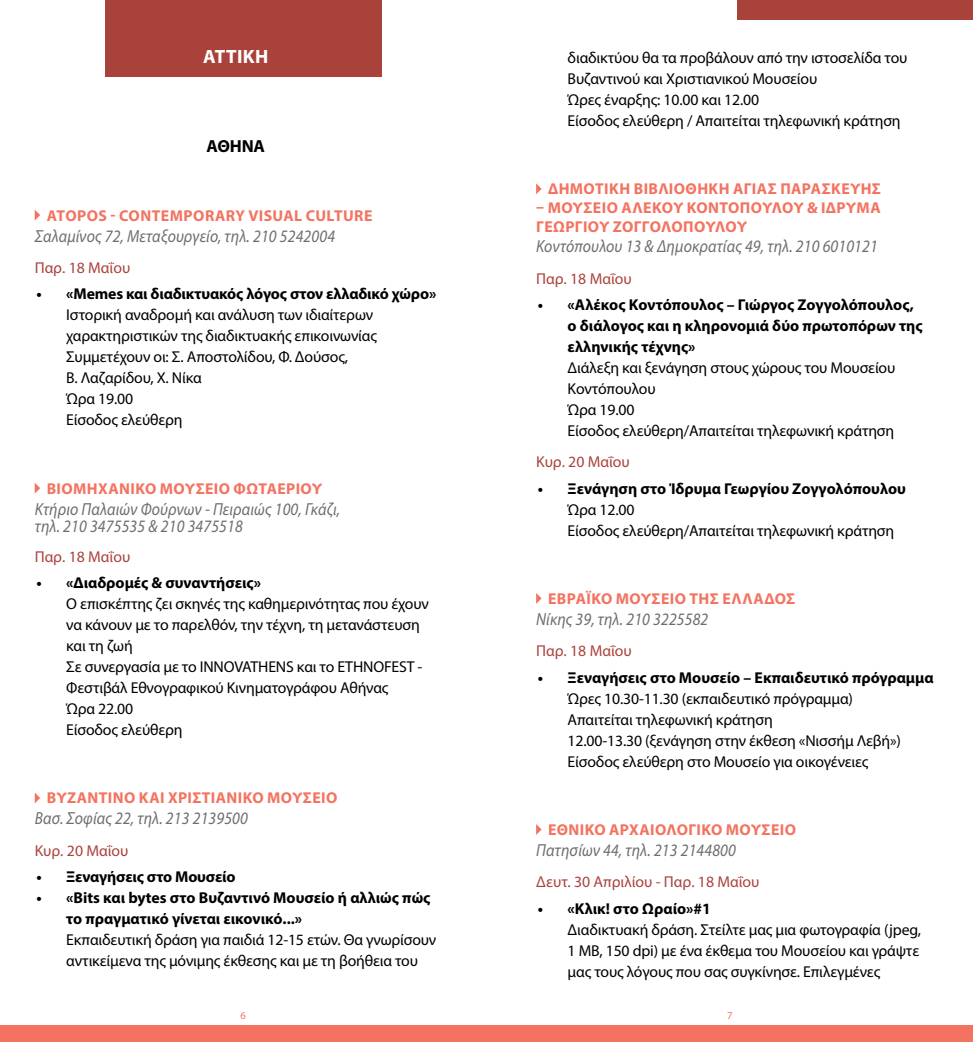
<style>
.page{position:relative;width:973px;height:1042px;background:#fff}
.page>*{position:absolute;margin:0;border:0;box-sizing:border-box;transform-origin:0 0}
.t1{font:700 19.25px "Myriad Pro";letter-spacing:.015em;color:#fff}
.t2{font:italic 17.5px/17.5px "Myriad Pro";letter-spacing:.01em;color:#6d6e71;scale:.9 1}
.t3{font:700 17.5px "Myriad Pro";letter-spacing:-.015em;color:#000}
.t4{font:15.75px/21px "Myriad Pro";letter-spacing:-.01em;color:#000}
.t5{font:700 15.75px/21px "Myriad Pro";color:#000}
.t6{font:700 15.75px/18.9px "Myriad Pro";letter-spacing:.025em;color:#f37360}
.t7{font:15.75px "Myriad Pro";color:#aa423c}
.t8{font:10.5px "Myriad Pro";color:#f37360}
</style>
<div class="page">
<div style="left:105px;top:0;width:276px;height:77px;background:#aa423c"></div>
<svg style="left:35px;top:210px;width:5px;height:10px"></svg>
<svg style="left:35px;top:483px;width:5px;height:11px"></svg>
<svg style="left:35px;top:793px;width:5px;height:10px"></svg>
<svg style="left:536px;top:183px;width:5px;height:11px"></svg>
<svg style="left:536px;top:593px;width:5px;height:11px"></svg>
<svg style="left:536px;top:824px;width:5px;height:11px"></svg>
<div style="left:0;top:1026px;width:972px;height:16px;background:#f37360"></div>
<div style="left:737px;top:0;width:235px;height:20px;background:#aa423c"></div>
<p class="t1" style="left:203px;top:44px;width:67px">ΑΤΤΙΚΗ</p>
<p class="t3" style="left:206px;top:135px;width:60px">ΑΘΗΝΑ</p>
<p class="t6" style="left:47px;top:205px;width:327px">ATOPOS - CONTEMPORARY VISUAL CULTURE</p>
<p class="t2" style="left:35px;top:227px;width:335px">Σαλαμίνος 72, Μεταξουργείο, τηλ. 210 5242004</p>
<p class="t7" style="left:35px;top:258px;width:97px">Παρ. 18 Μαΐου</p>
<p class="t5" style="left:36px;top:283px;width:401px">• «Memes και διαδικτυακός λόγος στον ελλαδικό χώρο»</p>
<p class="t4" style="left:66px;top:304px;width:312px">Ιστορική αναδρομή και ανάλυση των ιδιαίτερων χαρακτηριστικών της διαδικτυακής επικοινωνίας<br>Συμμετέχουν οι: Σ. Αποστολίδου, Φ. Δούσος,<br>Β. Λαζαρίδου, Χ. Νίκα<br>Ώρα 19.00<br>Είσοδος ελεύθερη</p>
<p class="t6" style="left:47px;top:478px;width:277px">ΒΙΟΜΗΧΑΝΙΚΟ ΜΟΥΣΕΙΟ ΦΩΤΑΕΡΙΟΥ</p>
<p class="t2" style="left:35px;top:500px;width:341px">Κτήριο Παλαιών Φούρνων - Πειραιώς 100, Γκάζι, τηλ. 210 3475535 &amp; 210 3475518</p>
<p class="t7" style="left:35px;top:547px;width:97px">Παρ. 18 Μαΐου</p>
<p class="t5" style="left:36px;top:572px;width:226px">• «Διαδρομές &amp; συναντήσεις»</p>
<p class="t4" style="left:66px;top:593px;width:364px">Ο επισκέπτης ζει σκηνές της καθημερινότητας που έχουν να κάνουν με το παρελθόν, την τέχνη, τη μετανάστευση και τη ζωή<br>Σε συνεργασία με το INNOVATHENS και το ΕTHNOFEST - Φεστιβάλ Εθνογραφικού Κινηματογράφου Αθήνας<br>Ώρα 22.00<br>Είσοδος ελεύθερη</p>
<p class="t6" style="left:47px;top:788px;width:292px">ΒΥΖΑΝΤΙΝΟ ΚΑΙ ΧΡΙΣΤΙΑΝΙΚΟ ΜΟΥΣΕΙΟ</p>
<p class="t2" style="left:35px;top:809px;width:238px">Βασ. Σοφίας 22, τηλ. 213 2139500</p>
<p class="t7" style="left:35px;top:841px;width:95px">Κυρ. 20 Μαΐου</p>
<p class="t5" style="left:36px;top:866px;width:201px">• Ξεναγήσεις στο Μουσείο</p>
<p class="t5" style="left:66px;top:887px;width:366px;text-indent:-30px">• «Bits και bytes στο Βυζαντινό Μουσείο ή αλλιώς πώς το πραγματικό γίνεται εικονικό...»</p>
<p class="t4" style="left:66px;top:929px;width:371px">Εκπαιδευτική δράση για παιδιά 12-15 ετών. Θα γνωρίσουν αντικείμενα της μόνιμης έκθεσης και με τη βοήθεια του</p>
<p class="t4" style="left:567px;top:47px;width:341px">διαδικτύου θα τα προβάλουν από την ιστοσελίδα του Βυζαντινού και Χριστιανικού Μουσείου<br>Ώρες έναρξης: 10.00 και 12.00<br>Είσοδος ελεύθερη / Απαιτείται τηλεφωνική κράτηση</p>
<p class="t6" style="left:548px;top:179px;width:334px">ΔΗΜΟΤΙΚΗ ΒΙΒΛΙΟΘΗΚΗ ΑΓΙΑΣ ΠΑΡΑΣΚΕΥΗΣ</p>
<p class="t6" style="left:536px;top:198px;width:346px">– ΜΟΥΣΕΙΟ ΑΛΕΚΟΥ ΚΟΝΤΟΠΟΥΛΟΥ &amp; ΙΔΡΥΜΑ<br>ΓΕΩΡΓΙΟΥ ΖΟΓΓΟΛΟΠΟΥΛΟΥ</p>
<p class="t2" style="left:536px;top:237px;width:381px">Κοντόπουλου 13 &amp; Δημοκρατίας 49, τηλ. 210 6010121</p>
<p class="t7" style="left:536px;top:269px;width:97px">Παρ. 18 Μαΐου</p>
<p class="t5" style="left:567px;top:293px;width:356px;text-indent:-30px">• «Αλέκος Κοντόπουλος – Γιώργος Ζογγολόπουλος, ο διάλογος και η κληρονομιά δύο πρωτοπόρων της ελληνικής τέχνης»</p>
<p class="t4" style="left:567px;top:357px;width:329px">Διάλεξη και ξενάγηση στους χώρους του Μουσείου<br>Κοντόπουλου<br>Ώρα 19.00<br>Είσοδος ελεύθερη/Απαιτείται τηλεφωνική κράτηση</p>
<p class="t7" style="left:536px;top:452px;width:95px">Κυρ. 20 Μαΐου</p>
<p class="t5" style="left:537px;top:477px;width:369px">• Ξενάγηση στο Ίδρυμα Γεωργίου Ζογγολόπουλου</p>
<p class="t4" style="left:567px;top:498px;width:328px">Ώρα 12.00<br>Είσοδος ελεύθερη/Απαιτείται τηλεφωνική κράτηση</p>
<p class="t6" style="left:548px;top:588px;width:249px">ΕΒΡΑΪΚΟ ΜΟΥΣΕΙΟ ΤΗΣ ΕΛΛΑΔΟΣ</p>
<p class="t2" style="left:536px;top:610px;width:193px">Νίκης 39, τηλ. 210 3225582</p>
<p class="t7" style="left:536px;top:641px;width:97px">Παρ. 18 Μαΐου</p>
<p class="t5" style="left:537px;top:666px;width:397px">• Ξεναγήσεις στο Μουσείο – Εκπαιδευτικό πρόγραμμα</p>
<p class="t4" style="left:567px;top:687px;width:335px">Ώρες 10.30-11.30 (εκπαιδευτικό πρόγραμμα)<br>Απαιτείται τηλεφωνική κράτηση<br>12.00-13.30 (ξενάγηση στην έκθεση «Νισσήμ Λεβή»)<br>Είσοδος ελεύθερη στο Μουσείο για οικογένειες</p>
<p class="t6" style="left:548px;top:819px;width:249px">ΕΘΝΙΚΟ ΑΡΧΑΙΟΛΟΓΙΚΟ ΜΟΥΣΕΙΟ</p>
<p class="t2" style="left:536px;top:841px;width:223px">Πατησίων 44, τηλ. 213 2144800</p>
<p class="t7" style="left:536px;top:872px;width:225px">Δευτ. 30 Απριλίου - Παρ. 18 Μαΐου</p>
<p class="t5" style="left:537px;top:897px;width:174px">• «Κλικ! στο Ωραίο»#1</p>
<p class="t4" style="left:567px;top:918px;width:355px;text-align:justify">Διαδικτυακή δράση. Στείλτε μας μια φωτογραφία (jpeg, 1 ΜΒ, 150 dpi) με ένα έκθεμα του Μουσείου και γράψτε μας τους λόγους που σας συγκίνησε. Επιλεγμένες</p>
<p class="t8" style="left:240px;top:1009px;width:7px">6</p>
<p class="t8" style="left:727px;top:1009px;width:7px">7</p>
</div>
